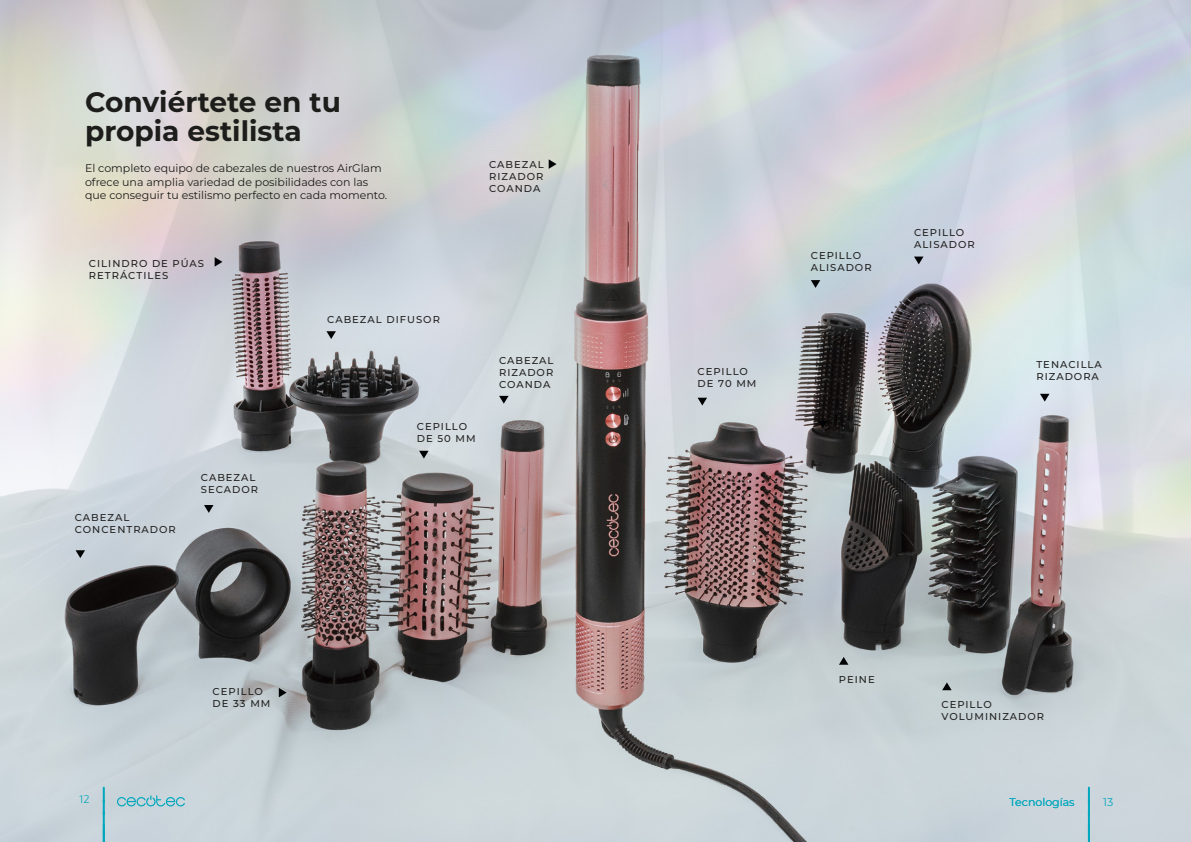
<style>
.page{position:relative;width:1191px;height:842px;background:#fff}
.page>*{position:absolute;margin:0;border:0;box-sizing:border-box;transform-origin:0 0}
.Tecnología_A_-_Creativo{font:700 28px/29px "Montserrat";color:#1d1d1b}
.Body_B_-_Creativo{font:11px/13.2px "Montserrat";color:#1d1d1b}
.Pestaña_A_-_Maestra{font:11px "Montserrat";color:#00a7bd}
.t1{font:11px "Exo 2";color:#00a7bd}
.Acc_Titular_B_-_Creativo{font:500 10px/12px "Montserrat";letter-spacing:.1em;color:#252423}
</style>
<div class="page">
<img style="left:0;top:0;width:1191px;height:842px">
<svg style="left:204px;top:505px;width:9px;height:8px"></svg>
<svg style="left:419px;top:451px;width:9px;height:8px"></svg>
<svg style="left:499px;top:396px;width:9px;height:8px"></svg>
<svg style="left:548px;top:159px;width:8px;height:10px"></svg>
<svg style="left:839px;top:657px;width:9px;height:8px"></svg>
<svg style="left:818px;top:421px;width:9px;height:7px"></svg>
<svg style="left:942px;top:682px;width:9px;height:8px"></svg>
<svg style="left:76px;top:550px;width:9px;height:8px"></svg>
<svg style="left:1040px;top:394px;width:9px;height:8px"></svg>
<svg style="left:811px;top:280px;width:9px;height:8px"></svg>
<svg style="left:914px;top:257px;width:9px;height:7px"></svg>
<svg style="left:215px;top:257px;width:7px;height:10px"></svg>
<svg style="left:326px;top:331px;width:10px;height:8px"></svg>
<svg style="left:697px;top:398px;width:10px;height:7px"></svg>
<svg style="left:279px;top:688px;width:8px;height:9px"></svg>
<svg style="left:117px;top:795px;width:68px;height:11px"></svg>
<svg style="left:1088px;top:787px;width:2px;height:55px"></svg>
<svg style="left:103px;top:787px;width:2px;height:55px"></svg>
<p class="Tecnología_A_-_Creativo" style="left:85px;top:87px;width:257px">Conviértete en tu propia estilista</p>
<p class="Body_B_-_Creativo" style="left:85px;top:162px;width:304px">El completo equipo de cabezales de nuestros AirGlam ofrece una amplia variedad de posibilidades con las que conseguir tu estilismo perfecto en cada momento.</p>
<p class="Acc_Titular_B_-_Creativo" style="left:489px;top:158px;width:56px;text-align:justify">CABEZAL RIZADOR COANDA</p>
<p class="Acc_Titular_B_-_Creativo" style="left:89px;top:257px;width:117px">CILINDRO DE PÚAS<br>RETRÁCTILES</p>
<p class="Acc_Titular_B_-_Creativo" style="left:75px;top:511px;width:103px">CABEZAL<br>CONCENTRADOR</p>
<p class="Acc_Titular_B_-_Creativo" style="left:201px;top:471px;width:59px">CABEZAL<br>SECADOR</p>
<p class="Acc_Titular_B_-_Creativo" style="left:327px;top:313px;width:114px">CABEZAL DIFUSOR</p>
<p class="Acc_Titular_B_-_Creativo" style="left:417px;top:420px;width:60px">CEPILLO<br>DE 50 MM</p>
<p class="Acc_Titular_B_-_Creativo" style="left:499px;top:354px;width:56px;text-align:justify">CABEZAL RIZADOR COANDA</p>
<p class="Acc_Titular_B_-_Creativo" style="left:213px;top:686px;width:59px">CEPILLO<br>DE 33 MM</p>
<p class="Acc_Titular_B_-_Creativo" style="left:697px;top:365px;width:60px">CEPILLO<br>DE 70 MM</p>
<p class="Acc_Titular_B_-_Creativo" style="left:811px;top:249px;width:62px">CEPILLO<br>ALISADOR</p>
<p class="Acc_Titular_B_-_Creativo" style="left:914px;top:226px;width:62px">CEPILLO<br>ALISADOR</p>
<p class="Acc_Titular_B_-_Creativo" style="left:1036px;top:359px;width:67px">TENACILLA<br>RIZADORA</p>
<p class="Acc_Titular_B_-_Creativo" style="left:839px;top:673px;width:37px">PEINE</p>
<p class="Acc_Titular_B_-_Creativo" style="left:941px;top:698px;width:104px">CEPILLO<br>VOLUMINIZADOR</p>
<p class="t1" style="left:79px;top:791px;width:12px">12</p>
<p class="Pestaña_A_-_Maestra" style="left:1009px;top:795px;width:67px">Tecnologías</p>
<p class="Pestaña_A_-_Maestra" style="left:1103px;top:795px;width:12px">13</p>
</div>
